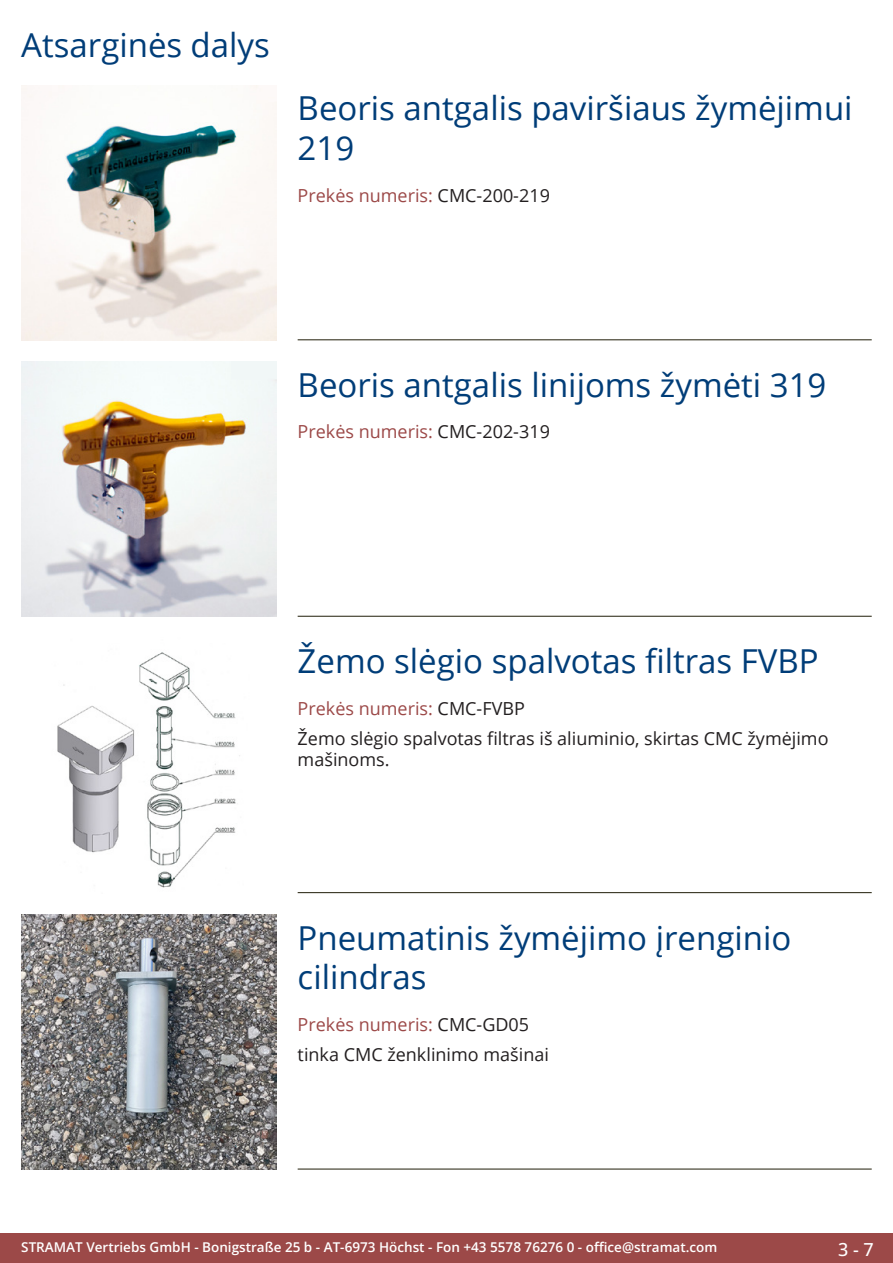
<style>
.page{position:relative;width:893px;height:1263px;background:#fff}
.page>*{position:absolute;margin:0;border:0;box-sizing:border-box;transform-origin:0 0}
.Produkttitel{font:33px/39.6px "Open Sans";color:#003d78}
.RastTitel{font:33px "Open Sans";color:#003d78}
.TechDaten_Überschrif{font:18px "Open Sans";color:#9c4948}
.Beschreibung_Text{font:18px/21.6px "Open Sans";color:#231f20}
.t1{font:500 18px "Open Sans";color:#fff}
.t2{font:600 13.5px "Open Sans";color:#fff}
.s1{color:#231f20}
</style>
<div class="page">
<div style="left:0;top:1233px;width:893px;height:30px;background:#9c4948"></div>
<hr style="left:298px;top:340px;width:574px;height:1px;background:#201d08">
<hr style="left:298px;top:616px;width:574px;height:1px;background:#201d08">
<hr style="left:298px;top:892px;width:574px;height:1px;background:#201d08">
<hr style="left:298px;top:1169px;width:574px;height:1px;background:#201d08">
<img style="left:21px;top:85px;width:255px;height:255px">
<img style="left:21px;top:361px;width:255px;height:256px">
<img style="left:57px;top:652px;width:183px;height:236px">
<img style="left:21px;top:914px;width:255px;height:255px">
<p class="RastTitel" style="left:21px;top:22px;width:250px">Atsarginės dalys</p>
<p class="Produkttitel" style="left:298px;top:88px;width:556px">Beoris antgalis paviršiaus žymėjimui<br>219</p>
<p class="TechDaten_Überschrif" style="left:298px;top:183px;width:254px">Prekės numeris: <span class="s1">CMC-200-219</span></p>
<p class="Produkttitel" style="left:298px;top:364px;width:530px">Beoris antgalis linijoms žymėti 319</p>
<p class="TechDaten_Überschrif" style="left:298px;top:420px;width:254px">Prekės numeris: <span class="s1">CMC-202-319</span></p>
<p class="Produkttitel" style="left:298px;top:640px;width:523px">Žemo slėgio spalvotas filtras FVBP</p>
<p class="TechDaten_Überschrif" style="left:298px;top:696px;width:229px">Prekės numeris: <span class="s1">CMC-FVBP</span></p>
<p class="Beschreibung_Text" style="left:298px;top:727px;width:532px">Žemo slėgio spalvotas filtras iš aliuminio, skirtas CMC žymėjimo mašinoms.</p>
<p class="Produkttitel" style="left:298px;top:917px;width:495px">Pneumatinis žymėjimo įrenginio cilindras</p>
<p class="TechDaten_Überschrif" style="left:298px;top:1012px;width:233px">Prekės numeris: <span class="s1">CMC-GD05</span></p>
<p class="Beschreibung_Text" style="left:298px;top:1043px;width:253px">tinka CMC ženklinimo mašinai</p>
<p class="t2" style="left:21px;top:1238px;width:698px">STRAMAT Vertriebs GmbH - Bonigstraße 25 b - AT-6973 Höchst - Fon +43 5578 76276 0 - office@stramat.com</p>
<p class="t1" style="left:838px;top:1237px;width:37px">3 - 7</p>
</div>
